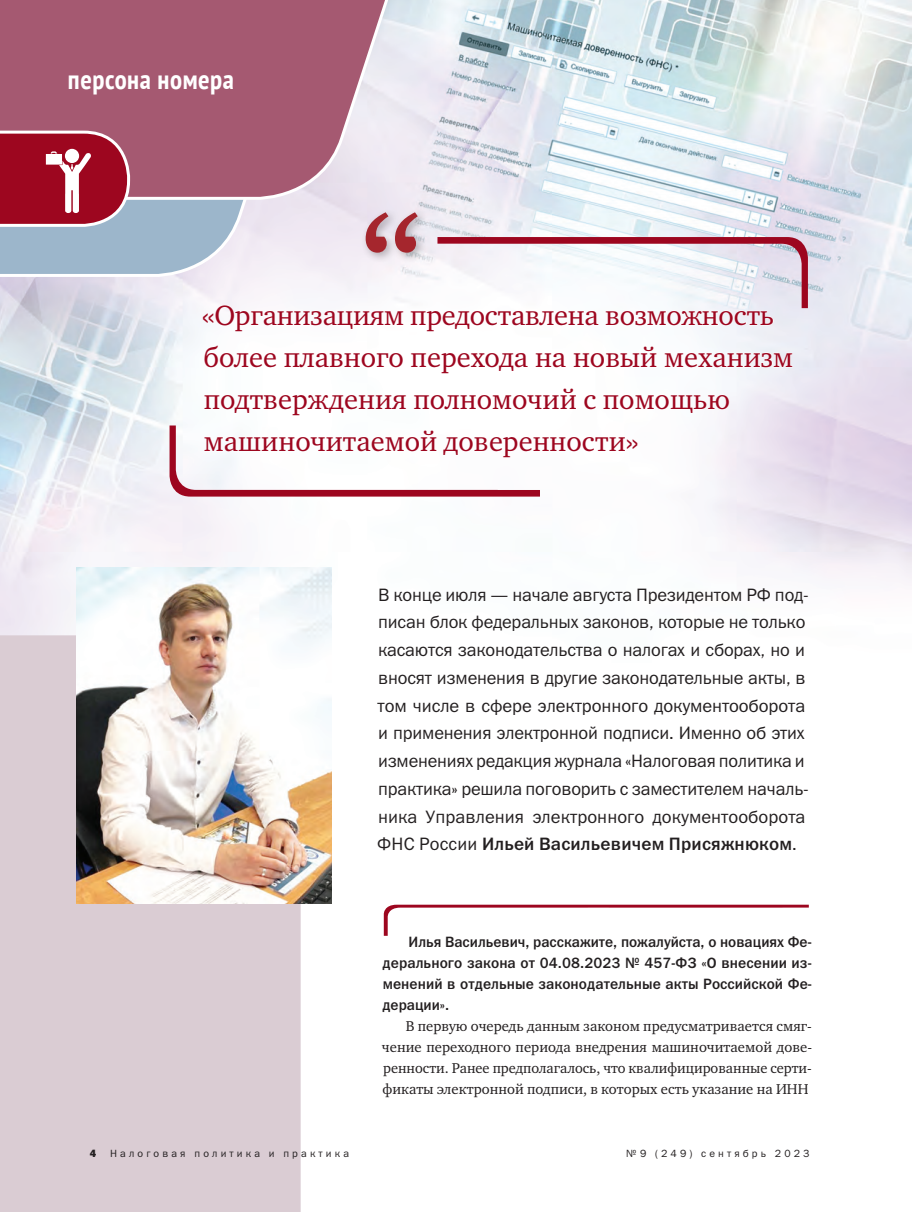
<style>
.page{position:relative;width:915px;height:1212px;background:#fff}
.page>*{position:absolute;margin:0;border:0;box-sizing:border-box;transform-origin:0 0}
.t1{font:28.5px/42px "Charter ITC";color:#9d061f}
.t2{font:700 condensed 27px "PT Sans";letter-spacing:.02em;color:#fff}
.t3{font:18px/27.8px "Franklin Gothic Book ITC";letter-spacing:-.01em;color:#231f20}
.t4{font:18px "Franklin Gothic Medium ITC";letter-spacing:.01em;color:#231f20}
.t5{font:15px/21px "Franklin Gothic Medium ITC";letter-spacing:.005em;color:#231f20;text-align:justify;scale:.96 1}
.t6{font:14.7px/21px "Charter ITC";color:#231f20;text-align:justify}
.t7{font:10.5px "Franklin Gothic Book ITC";letter-spacing:.3em;color:#231f20}
.t8{font:10.5px "Franklin Gothic Heavy ITC";color:#231f20}
.s1{font-family:"Franklin Gothic Book ITC"}
</style>
<div class="page">
<img style="left:0;top:0;width:911px;height:635px">
<div style="left:0;top:635px;width:301px;height:577px;background:#daccd3"></div>
<svg style="left:384px;top:905px;width:425px;height:31px"></svg>
<svg style="left:204px;top:345px;width:73px;height:23px"></svg>
<svg style="left:284px;top:352px;width:120px;height:16px"></svg>
<svg style="left:411px;top:352px;width:118px;height:22px"></svg>
<svg style="left:535px;top:352px;width:32px;height:16px"></svg>
<svg style="left:573px;top:346px;width:84px;height:22px"></svg>
<svg style="left:664px;top:352px;width:129px;height:16px"></svg>
<svg style="left:204px;top:394px;width:203px;height:22px"></svg>
<svg style="left:414px;top:388px;width:163px;height:22px"></svg>
<svg style="left:584px;top:394px;width:12px;height:16px"></svg>
<svg style="left:603px;top:394px;width:127px;height:20px"></svg>
<svg style="left:170px;top:426px;width:468px;height:71px"></svg>
<div style="left:361px;top:208px;width:67px;height:56px;background:#ebe5ef"></div>
<svg style="left:202px;top:212px;width:606px;height:120px"></svg>
<svg style="left:0;top:201px;width:320px;height:77px;background:#becbdb"></svg>
<svg style="left:0;top:0;width:397px;height:201px;background:#af6e84"></svg>
<svg style="left:0;top:129px;width:132px;height:99px;background:#ac394e"></svg>
<img style="left:76px;top:568px;width:256px;height:336px">
<h2 class="t2" style="left:68px;top:61px;width:168px">персона номера</h2>
<h1 class="t1" style="left:202px;top:294px;width:592px">«Организациям предоставлена возможность более плавного перехода на новый механизм подтверждения полномочий с помощью машиночитаемой доверенности»</h1>
<p class="t3" style="left:378px;top:580px;width:433px">В конце июля — начале августа Президентом РФ под&shy;писан блок федеральных законов, которые не только касаются законодательства о налогах и сборах, но и вносят изменения в другие законодательные акты, в том числе в сфере электронного документооборота и применения электронной подписи. Именно об этих изменениях редакция журнала «Налоговая политика и практика» решила поговорить с заместителем началь&shy;ника Управления электронного документооборота</p>
<p class="t4" style="left:377px;top:833px;width:421px"><span class="s1">ФНС России</span> Ильей Васильевичем Присяжнюком<span class="s1">.</span></p>
<p class="t5" style="left:382px;top:931px;width:449px;text-indent:26px">Илья Васильевич, расскажите, пожалуйста, о новациях Фе&shy;дерального закона от 04.08.2023 № 457-ФЗ «О внесении из&shy;менений в отдельные законодательные акты Российской Фе&shy;дерации».</p>
<p class="t6" style="left:382px;top:1015px;width:432px;text-indent:24px">В первую очередь данным законом предусматривается смяг&shy;чение переходного периода внедрения машиночитаемой дове&shy;ренности. Ранее предполагалось, что квалифицированные серти&shy;фикаты электронной подписи, в которых есть указание на ИНН</p>
<p class="t8" style="left:90px;top:1146px;width:8px">4</p>
<p class="t7" style="left:110px;top:1146px;width:241px">Налоговая политика и практика</p>
<p class="t7" style="left:626px;top:1146px;width:185px">№9 (249) сентябрь 2023</p>
</div>
